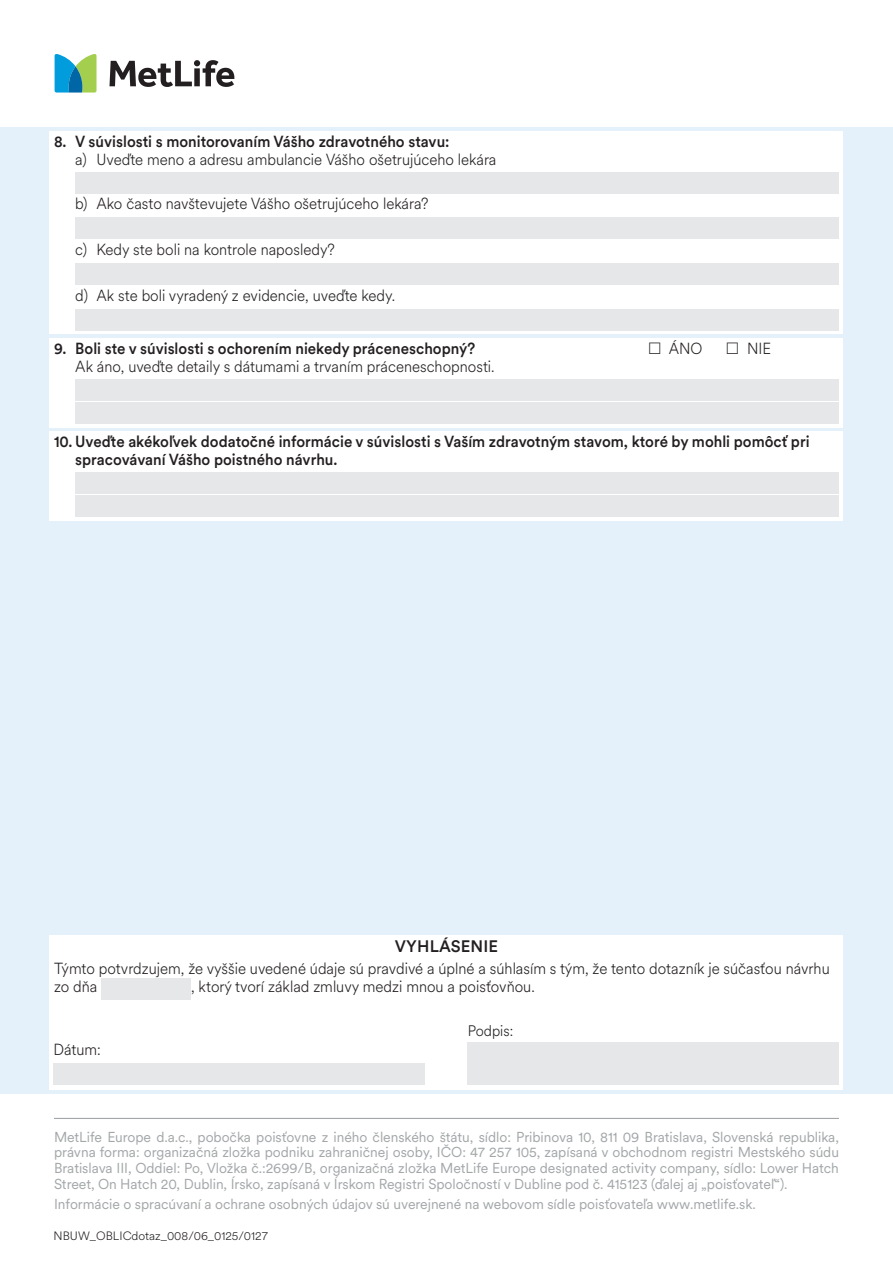
<style>
.page{position:relative;width:893px;height:1263px;background:#fff}
.page>*{position:absolute;margin:0;border:0;box-sizing:border-box;transform-origin:0 0}
.t1{font:500 16.5px "Met Life Circular";letter-spacing:.01em;color:#231f20}
.t2{font:300 15.9px/18px "Met Life Circular";color:#231f20;scale:.94 1}
.t3{font:500 15.9px/18px "Met Life Circular";color:#231f20;scale:.94 1}
.t4{font:300 15.15px "Met Life Circular";color:#231f20;scale:.94 1}
.t5{font:14.25px/15.8px "Met Life Circular";letter-spacing:-.005em;color:#a3a7a9;text-align:justify}
.t6{font:300 12px "Met Life Circular";color:#231f20}
</style>
<div class="page">
<div style="left:0;top:127px;width:893px;height:967px;background:#e4f1fa"></div>
<svg style="left:109px;top:60px;width:125px;height:27px"></svg>
<svg style="left:55px;top:54px;width:42px;height:39px;background:#5cb2a5"></svg>
<div style="left:50px;top:338px;width:793px;height:89px;background:#fff"></div>
<div style="left:50px;top:432px;width:793px;height:89px;background:#fff"></div>
<div style="left:75px;top:379px;width:764px;height:21px;background:#e6e7e9"></div>
<div style="left:75px;top:402px;width:764px;height:22px;background:#e6e7e9"></div>
<div style="left:75px;top:472px;width:764px;height:21px;background:#e6e7e9"></div>
<div style="left:75px;top:496px;width:764px;height:21px;background:#e6e7e9"></div>
<div style="left:50px;top:131px;width:793px;height:203px;background:#fff"></div>
<div style="left:75px;top:172px;width:764px;height:21px;background:#e6e7e9"></div>
<div style="left:75px;top:218px;width:764px;height:21px;background:#e6e7e9"></div>
<div style="left:75px;top:263px;width:764px;height:21px;background:#e6e7e9"></div>
<div style="left:75px;top:309px;width:764px;height:21px;background:#e6e7e9"></div>
<div style="left:50px;top:935px;width:793px;height:154px;background:#fff"></div>
<div style="left:101px;top:978px;width:90px;height:21px;background:#e6e7e9"></div>
<div style="left:54px;top:1063px;width:371px;height:21px;background:#e6e7e9"></div>
<div style="left:468px;top:1042px;width:371px;height:42px;background:#e6e7e9"></div>
<hr style="left:54px;top:1118px;width:785px;height:1px;background:#a3a7a9">
<p class="t3" style="left:54px;top:132px;width:422px">8. V súvislosti s monitorovaním Vášho zdravotného stavu:</p>
<p class="t2" style="left:75px;top:150px;width:450px">a) Uveďte meno a adresu ambulancie Vášho ošetrujúceho lekára</p>
<p class="t2" style="left:75px;top:194px;width:377px">b) Ako často navštevujete Vášho ošetrujúceho lekára?</p>
<p class="t2" style="left:75px;top:240px;width:278px">c) Kedy ste boli na kontrole naposledy?</p>
<p class="t2" style="left:75px;top:286px;width:342px">d) Ak ste boli vyradený z evidencie, uveďte kedy.</p>
<p class="t3" style="left:54px;top:339px;width:450px">9. Boli ste v súvislosti s ochorením niekedy práceneschopný?</p>
<p class="t2" style="left:669px;top:339px;width:37px">ÁNO</p>
<p class="t2" style="left:747px;top:339px;width:27px">NIE</p>
<p class="t2" style="left:75px;top:357px;width:448px">Ak áno, uveďte detaily s dátumami a trvaním práceneschopnosti.</p>
<p class="t3" style="left:75px;top:432px;width:783px;text-indent:-21px">10. Uveďte akékoľvek dodatočné informácie v súvislosti s Vaším zdravotným stavom, ktoré by mohli pomôcť pri spracovávaní Vášho poistného návrhu.</p>
<p class="t1" style="left:395px;top:935px;width:105px">VYHLÁSENIE</p>
<p class="t2" style="left:54px;top:959px;width:827px">Týmto potvrdzujem, že vyššie uvedené údaje sú pravdivé a úplné a súhlasím s tým, že tento dotazník je súčasťou návrhu zo dňa</p>
<p class="t2" style="left:191px;top:977px;width:367px">, ktorý tvorí základ zmluvy medzi mnou a poisťovňou.</p>
<p class="t2" style="left:54px;top:1040px;width:52px">Dátum:</p>
<p class="t4" style="left:468px;top:1020px;width:50px">Podpis:</p>
<p class="t5" style="left:54px;top:1128px;width:786px">MetLife Europe d.a.c., pobočka poisťovne z iného členského štátu, sídlo: Pribinova 10, 811 09 Bratislava, Slovenská republika, právna forma: organizačná zložka podniku zahraničnej osoby, IČO: 47 257 105, zapísaná v obchodnom registri Mestského súdu Bratislava III, Oddiel: Po, Vložka č.:2699/B, organizačná zložka MetLife Europe designated activity company, sídlo: Lower Hatch Street, On Hatch 20, Dublin, Írsko, zapísaná v Írskom Registri Spoločností v Dubline pod č. 415123 (ďalej aj „poisťovateľ“).</p>
<p class="t5" style="left:54px;top:1195px;width:703px">Informácie o spracúvaní a ochrane osobných údajov sú uverejnené na webovom sídle poisťovateľa www.metlife.sk.</p>
<p class="t6" style="left:54px;top:1228px;width:216px">NBUW_OBLICdotaz_008/06_0125/0127</p>
</div>
